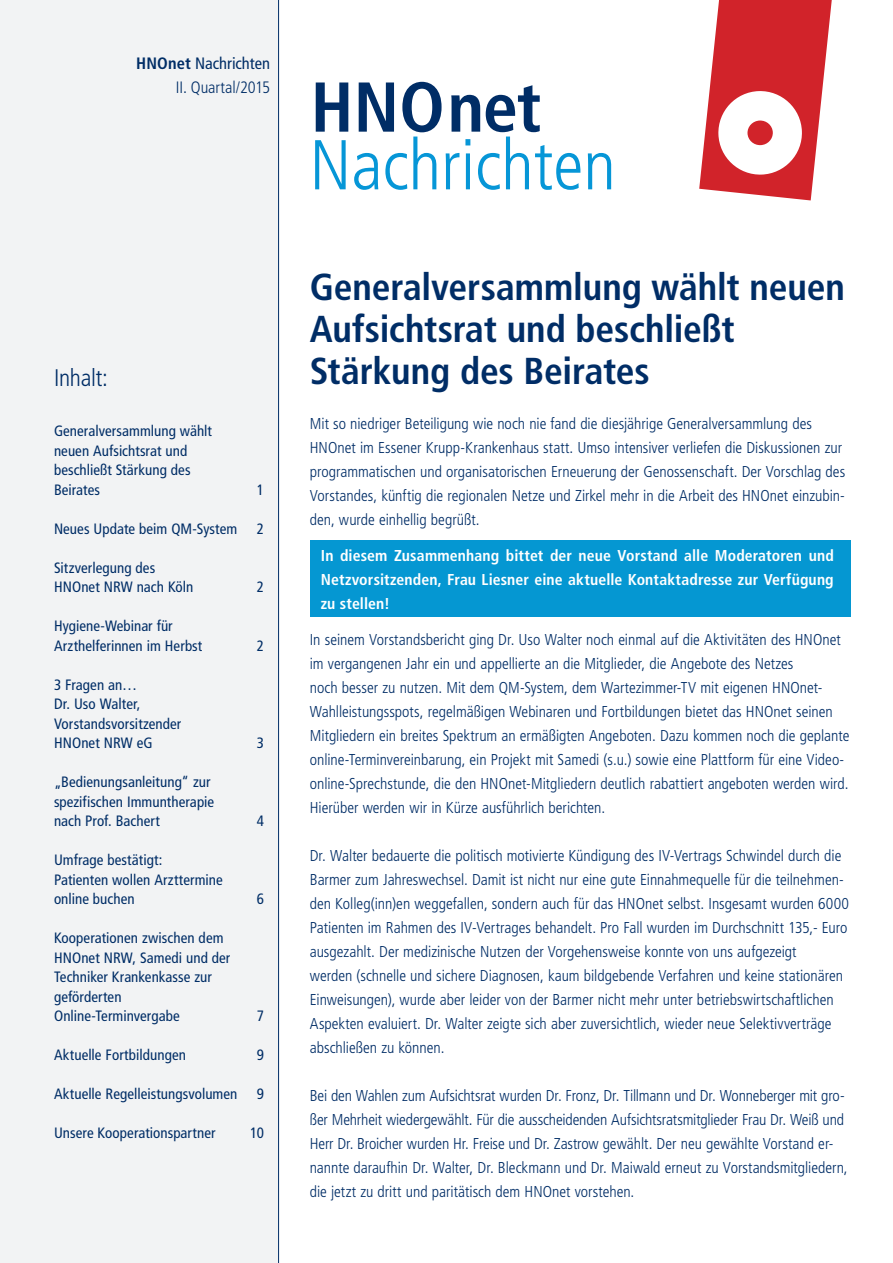
<style>
.page{position:relative;width:893px;height:1263px;background:#fff}
.page>*{position:absolute;margin:0;border:0;box-sizing:border-box;transform-origin:0 0}
.t1{font:700 condensed 37.5px/42px "Frutiger LT";letter-spacing:-.005em;color:#002d66}
.t2{font:300 condensed 24px "Frutiger LT";letter-spacing:-.01em;color:#002d66}
.t3{font:300 condensed 16.5px/24px "Frutiger LT";letter-spacing:-.005em;color:#002d66;text-align:right}
.t4{font:300 condensed 15.75px/24px "Frutiger LT";color:#002d66}
.t5{font:700 condensed 15.75px/24px "Frutiger LT";letter-spacing:.005em;color:#fff;text-align:justify}
.t6{font:condensed 15px/19.5px "Frutiger LT";letter-spacing:.005em;color:#002d66}
.s1{font-weight:700}
.s2{font-weight:400}
</style>
<div class="page">
<div style="left:0;top:0;width:278px;height:1263px;background:#f2f3f4"></div>
<hr style="left:278px;top:0;width:1px;height:1263px;background:#002d66">
<svg style="left:315px;top:82px;width:296px;height:108px"></svg>
<svg style="left:699px;top:0;width:133px;height:200px"></svg>
<div style="left:747px;top:120px;width:26px;height:25px;background:#d1232a;border-radius:50%"></div>
<div style="left:310px;top:540px;width:540px;height:77px;background:#0597d2"></div>
<p class="t3" style="left:136px;top:52px;width:135px"><span class="s1">HNOnet</span> <span class="s2">Nachrichten<br></span>II. Quartal/2015</p>
<h2 class="t2" style="left:54px;top:364px;width:56px">Inhalt:</h2>
<p class="t6" style="left:54px;top:421px;width:160px">Generalversammlung wählt neuen Aufsichtsrat und beschließt Stärkung des<br>Beirates</p>
<p class="t6" style="left:257px;top:480px;width:9px">1</p>
<p class="t6" style="left:54px;top:519px;width:185px">Neues Update beim QM-System</p>
<p class="t6" style="left:257px;top:519px;width:9px">2</p>
<p class="t6" style="left:54px;top:558px;width:141px">Sitzverlegung des<br>HNOnet NRW nach Köln</p>
<p class="t6" style="left:257px;top:577px;width:9px">2</p>
<p class="t6" style="left:54px;top:616px;width:150px">Hygiene-Webinar für<br>Arzthelferinnen im Herbst</p>
<p class="t6" style="left:54px;top:675px;width:129px">3 Fragen an…<br>Dr. Uso Walter,<br>Vorstandsvorsitzender<br>HNOnet NRW eG</p>
<p class="t6" style="left:54px;top:772px;width:162px">„Bedienungsanleitung“ zur spezifischen Immuntherapie nach Prof. Bachert</p>
<p class="t6" style="left:54px;top:850px;width:170px">Umfrage bestätigt:<br>Patienten wollen Arzttermine online buchen</p>
<p class="t6" style="left:54px;top:928px;width:178px">Kooperationen zwischen dem<br>HNOnet NRW, Samedi und der<br>Techniker Krankenkasse zur geförderten<br>Online-Terminvergabe</p>
<p class="t6" style="left:257px;top:636px;width:9px">2</p>
<p class="t6" style="left:257px;top:733px;width:9px">3</p>
<p class="t6" style="left:257px;top:811px;width:9px">4</p>
<p class="t6" style="left:257px;top:889px;width:9px">6</p>
<p class="t6" style="left:257px;top:1006px;width:9px">7</p>
<p class="t6" style="left:54px;top:1045px;width:133px">Aktuelle Fortbildungen</p>
<p class="t6" style="left:257px;top:1045px;width:9px">9</p>
<p class="t6" style="left:54px;top:1084px;width:185px">Aktuelle Regelleistungsvolumen</p>
<p class="t6" style="left:257px;top:1084px;width:9px">9</p>
<p class="t6" style="left:54px;top:1123px;width:163px">Unsere Kooperationspartner</p>
<p class="t6" style="left:250px;top:1123px;width:15px">10</p>
<h1 class="t1" style="left:310px;top:266px;width:537px">Generalversammlung wählt neuen<br>Aufsichtsrat und beschließt<br>Stärkung des Beirates</h1>
<p class="t4" style="left:310px;top:412px;width:537px">Mit so niedriger Beteiligung wie noch nie fand die diesjährige Generalversammlung des HNOnet im Essener Krupp-Krankenhaus statt. Umso intensiver verliefen die Diskussionen zur programmatischen und organisatorischen Erneuerung der Genossenschaft. Der Vorschlag des Vorstandes, künftig die regionalen Netze und Zirkel mehr in die Arbeit des HNOnet einzubin&shy;den, wurde einhellig begrüßt.</p>
<p class="t5" style="left:321px;top:544px;width:514px">In diesem Zusammenhang bittet der neue Vorstand alle Moderatoren und Netzvorsitzenden, Frau Liesner eine aktuelle Kontaktadresse zur Verfügung zu stellen!</p>
<p class="t4" style="left:310px;top:628px;width:541px">In seinem Vorstandsbericht ging Dr. Uso Walter noch einmal auf die Aktivitäten des HNOnet im vergangenen Jahr ein und appellierte an die Mitglieder, die Angebote des Netzes<br>noch besser zu nutzen. Mit dem QM-System, dem Wartezimmer-TV mit eigenen HNOnet-Wahlleistungsspots, regelmäßigen Webinaren und Fortbildungen bietet das HNOnet seinen Mitgliedern ein breites Spektrum an ermäßigten Angeboten. Dazu kommen noch die geplante online-Terminvereinbarung, ein Projekt mit Samedi (s.u.) sowie eine Plattform für eine Video&shy;online-Sprechstunde, die den HNOnet-Mitgliedern deutlich rabattiert angeboten werden wird.<br>Hierüber werden wir in Kürze ausführlich berichten.</p>
<p class="t4" style="left:310px;top:844px;width:541px">Dr. Walter bedauerte die politisch motivierte Kündigung des IV-Vertrags Schwindel durch die Barmer zum Jahreswechsel. Damit ist nicht nur eine gute Einnahmequelle für die teilnehmen&shy;den Kolleg(inn)en weggefallen, sondern auch für das HNOnet selbst. Insgesamt wurden 6000<br>Patienten im Rahmen des IV-Vertrages behandelt. Pro Fall wurden im Durchschnitt 135,- Euro ausgezahlt. Der medizinische Nutzen der Vorgehensweise konnte von uns aufgezeigt<br>werden (schnelle und sichere Diagnosen, kaum bildgebende Verfahren und keine stationären Einweisungen), wurde aber leider von der Barmer nicht mehr unter betriebswirtschaftlichen Aspekten evaluiert. Dr. Walter zeigte sich aber zuversichtlich, wieder neue Selektivverträge abschließen zu können.</p>
<p class="t4" style="left:310px;top:1084px;width:539px">Bei den Wahlen zum Aufsichtsrat wurden Dr. Fronz, Dr. Tillmann und Dr. Wonneberger mit gro&shy;ßer Mehrheit wiedergewählt. Für die ausscheidenden Aufsichtsratsmitglieder Frau Dr. Weiß und Herr Dr. Broicher wurden Hr. Freise und Dr. Zastrow gewählt. Der neu gewählte Vorstand er&shy;nannte daraufhin Dr. Walter, Dr. Bleckmann und Dr. Maiwald erneut zu Vorstandsmitgliedern, die jetzt zu dritt und paritätisch dem HNOnet vorstehen.</p>
</div>
